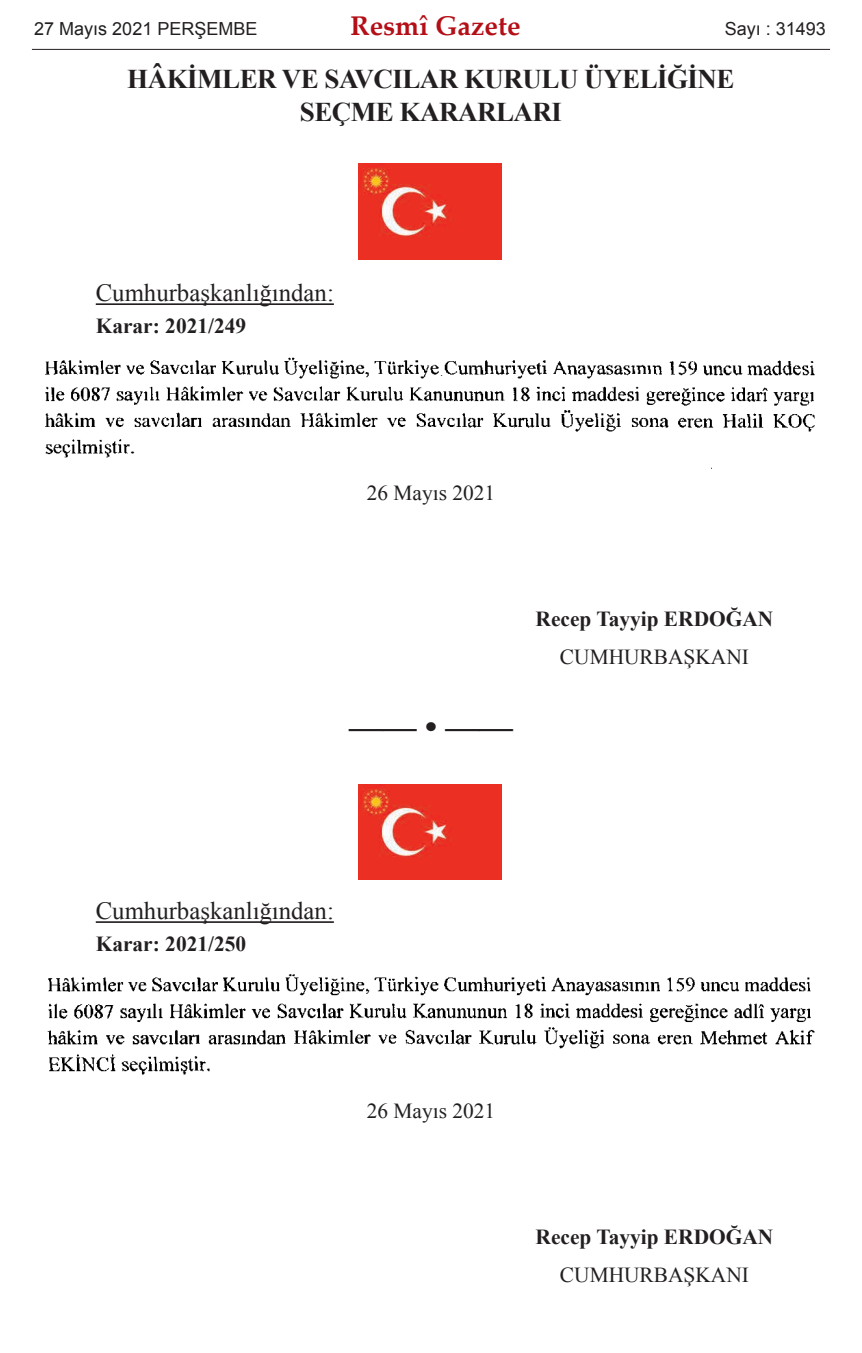
<style>
.page{position:relative;width:862px;height:1353px;background:#fff}
.page>*{position:absolute;margin:0;border:0;box-sizing:border-box;transform-origin:0 0}
.t1{font:700 33.75px "Times New Roman";color:#231f20}
.t2{font:700 27px/32.4px "Times New Roman";letter-spacing:-.02em;color:#231f20;text-align:center}
.t3{font:700 27px "Palatino Linotype";color:#b40e16}
.t4{font:24.75px "Times New Roman";color:#231f20}
.t5{font:700 21.38px "Times New Roman";color:#231f20}
.t6{font:21.38px "Times New Roman";color:#231f20}
.t7{font:18px "Arial";color:#231f20}
</style>
<div class="page">
<hr style="left:96px;top:303px;width:238px;height:2px;background:#231f20">
<hr style="left:96px;top:921px;width:238px;height:1px;background:#231f20">
<img style="left:358px;top:164px;width:143px;height:95px">
<img style="left:45px;top:357px;width:770px;height:111px">
<img style="left:358px;top:784px;width:143px;height:95px">
<img style="left:47px;top:974px;width:768px;height:101px">
<hr style="left:32px;top:49px;width:797px;height:1px;background:#231f20">
<p class="t7" style="left:34px;top:18px;width:225px">27 Mayıs 2021 PERŞEMBE</p>
<p class="t3" style="left:350px;top:15px;width:171px">Resmî Gazete</p>
<p class="t7" style="left:724px;top:18px;width:103px">Sayı : 31493</p>
<p class="t2" style="left:127px;top:63px;width:608px">HÂKİMLER VE SAVCILAR KURULU ÜYELİĞİNE<br>SEÇME KARARLARI</p>
<p class="t4" style="left:96px;top:279px;width:239px">Cumhurbaşkanlığından:</p>
<p class="t5" style="left:96px;top:314px;width:152px">Karar: 2021/249</p>
<p class="t6" style="left:366px;top:480px;width:130px">26 Mayıs 2021</p>
<h1 class="t1" style="left:349px;top:707px;width:165px">—— • ——</h1>
<p class="t5" style="left:535px;top:606px;width:239px">Recep Tayyip ERDOĞAN</p>
<p class="t6" style="left:559px;top:644px;width:190px">CUMHURBAŞKANI</p>
<p class="t4" style="left:96px;top:897px;width:239px">Cumhurbaşkanlığından:</p>
<p class="t5" style="left:96px;top:931px;width:152px">Karar: 2021/250</p>
<p class="t6" style="left:366px;top:1098px;width:130px">26 Mayıs 2021</p>
<p class="t5" style="left:535px;top:1224px;width:239px">Recep Tayyip ERDOĞAN</p>
<p class="t6" style="left:559px;top:1262px;width:190px">CUMHURBAŞKANI</p>
</div>
